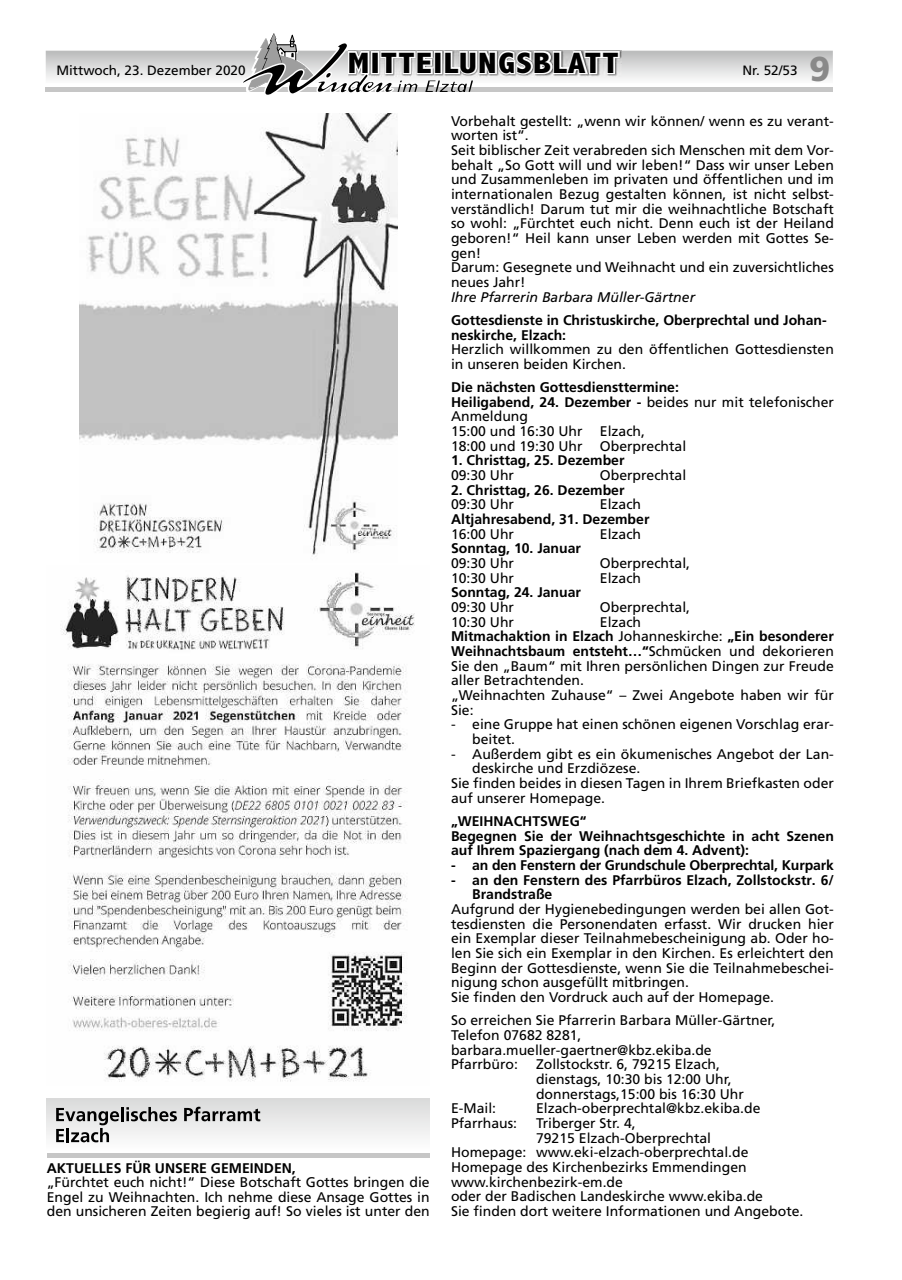
<style>
.page{position:relative;width:902px;height:1280px;background:#fff}
.page>*{position:absolute;margin:0;border:0;box-sizing:border-box;transform-origin:0 0}
.t1{font:900 34.5px "Frutiger";color:#898989}
.t2{font:800 condensed 29.7px "Abadi";letter-spacing:.04em;color:#000;scale:1.15 1}
.t3{font:13.95px/14.7px "Frutiger";color:#000}
.t4{font:700 13.95px/14.7px "Frutiger";color:#000}
.t5{font:italic 13.95px "Frutiger";color:#000}
.t6{font:13.5px "Frutiger";color:#000}
.s1{font-weight:700}
</style>
<div class="page">
<svg style="left:46px;top:33px;width:786px;height:62px"></svg>
<img style="left:79px;top:113px;width:318px;height:442px">
<img style="left:61px;top:572px;width:354px;height:510px">
<div style="left:47px;top:1098px;width:382px;height:52px;background:linear-gradient(to bottom,#d9dada,#fcfcfc)"></div>
<hr style="left:47px;top:1153px;width:382px;height:4px;background:#c6c6c6">
<hr style="left:121px;top:1107px;width:3px;height:14px;background:#000">
<svg style="left:126px;top:1107px;width:51px;height:14px"></svg>
<svg style="left:184px;top:1107px;width:76px;height:14px"></svg>
<svg style="left:56px;top:1108px;width:63px;height:34px"></svg>
<p class="t6" style="left:56px;top:62px;width:191px">Mittwoch, 23. Dezember 2020</p>
<h2 class="t2" style="left:348px;top:47px;width:237px">MITTEILUNGSBLATT</h2>
<p class="t6" style="left:742px;top:62px;width:57px">Nr. 52/53</p>
<h1 class="t1" style="left:809px;top:48px;width:23px">9</h1>
<p class="t4" style="left:47px;top:1160px;width:250px">AKTUELLES FÜR UNSERE GEMEINDEN,</p>
<p class="t3" style="left:47px;top:1175px;width:384px;text-align:justify">„Fürchtet euch nicht!“ Diese Botschaft Gottes bringen die Engel zu Weihnachten. Ich nehme diese Ansage Gottes in den unsicheren Zeiten begierig auf! So vieles ist unter den</p>
<p class="t3" style="left:451px;top:113px;width:384px">Vorbehalt gestellt: „wenn wir können/ wenn es zu verant&shy;worten ist“.<br>Seit biblischer Zeit verabreden sich Menschen mit dem Vor&shy;behalt „So Gott will und wir leben!“ Dass wir unser Leben und Zusammenleben im privaten und öffentlichen und im internationalen Bezug gestalten können, ist nicht selbst&shy;verständlich! Darum tut mir die weihnachtliche Botschaft so wohl: „Fürchtet euch nicht. Denn euch ist der Heiland geboren!“ Heil kann unser Leben werden mit Gottes Se&shy;gen!<br>Darum: Gesegnete und Weihnacht und ein zuversichtliches neues Jahr!</p>
<p class="t5" style="left:451px;top:289px;width:245px">Ihre Pfarrerin Barbara Müller-Gärtner</p>
<p class="t4" style="left:451px;top:313px;width:377px">Gottesdienste in Christuskirche, Oberprechtal und Johan&shy;neskirche, Elzach:</p>
<p class="t3" style="left:451px;top:342px;width:384px">Herzlich willkommen zu den öffentlichen Gottesdiensten in unseren beiden Kirchen.</p>
<p class="t3" style="left:451px;top:380px;width:384px"><span class="s1">Die nächsten Gottesdiensttermine:<br>Heiligabend, 24. Dezember -</span> beides nur mit telefonischer Anmeldung<br>15:00 und 16:30 Uhr Elzach,<br>18:00 und 19:30 Uhr Oberprechtal</p>
<p class="t4" style="left:451px;top:453px;width:175px">1. Christtag, 25. Dezember</p>
<p class="t3" style="left:451px;top:468px;width:65px">09:30 Uhr</p>
<p class="t3" style="left:600px;top:468px;width:88px">Oberprechtal</p>
<p class="t4" style="left:451px;top:482px;width:175px">2. Christtag, 26. Dezember</p>
<p class="t3" style="left:451px;top:497px;width:65px">09:30 Uhr</p>
<p class="t3" style="left:600px;top:497px;width:43px">Elzach</p>
<p class="t4" style="left:451px;top:512px;width:200px">Altjahresabend, 31. Dezember</p>
<p class="t3" style="left:451px;top:526px;width:65px">16:00 Uhr</p>
<p class="t3" style="left:600px;top:526px;width:43px">Elzach</p>
<p class="t4" style="left:451px;top:541px;width:131px">Sonntag, 10. Januar</p>
<p class="t3" style="left:451px;top:556px;width:65px">09:30 Uhr</p>
<p class="t3" style="left:600px;top:556px;width:92px">Oberprechtal,</p>
<p class="t3" style="left:451px;top:570px;width:65px">10:30 Uhr</p>
<p class="t3" style="left:600px;top:570px;width:43px">Elzach</p>
<p class="t4" style="left:451px;top:585px;width:131px">Sonntag, 24. Januar</p>
<p class="t3" style="left:451px;top:600px;width:65px">09:30 Uhr</p>
<p class="t3" style="left:600px;top:600px;width:92px">Oberprechtal,</p>
<p class="t3" style="left:451px;top:614px;width:65px">10:30 Uhr</p>
<p class="t3" style="left:451px;top:614px;width:384px;text-indent:149px">Elzach<br><span class="s1">Mitmachaktion in Elzach</span> Johanneskirche: <span class="s1">„Ein besonderer Weihnachtsbaum entsteht…“</span>Schmücken und dekorieren Sie den „Baum“ mit Ihren persönlichen Dingen zur Freude aller Betrachtenden.<br>„Weihnachten Zuhause“ – Zwei Angebote haben wir für Sie:</p>
<p class="t3" style="left:472px;top:717px;width:363px;text-indent:-21px">- eine Gruppe hat einen schönen eigenen Vorschlag erar&shy;beitet.</p>
<p class="t3" style="left:451px;top:746px;width:384px">- Außerdem gibt es ein ökumenisches Angebot der Lan-</p>
<p class="t3" style="left:472px;top:761px;width:169px">deskirche und Erzdiözese.</p>
<p class="t3" style="left:451px;top:776px;width:384px">Sie finden beides in diesen Tagen in Ihrem Briefkasten oder</p>
<p class="t3" style="left:451px;top:790px;width:155px">auf unserer Homepage.</p>
<p class="t4" style="left:451px;top:814px;width:384px">„WEIHNACHTSWEG“<br>Begegnen Sie der Weihnachtsgeschichte in acht Szenen auf Ihrem Spaziergang (nach dem 4. Advent):</p>
<p class="t4" style="left:451px;top:858px;width:384px">- an den Fenstern der Grundschule Oberprechtal, Kurpark</p>
<p class="t4" style="left:472px;top:872px;width:363px;text-indent:-21px">- an den Fenstern des Pfarrbüros Elzach, Zollstockstr. 6/<br>Brandstraße</p>
<p class="t3" style="left:451px;top:902px;width:384px">Aufgrund der Hygienebedingungen werden bei allen Got&shy;tesdiensten die Personendaten erfasst. Wir drucken hier ein Exemplar dieser Teilnahmebescheinigung ab. Oder ho&shy;len Sie sich ein Exemplar in den Kirchen. Es erleichtert den Beginn der Gottesdienste, wenn Sie die Teilnahmebeschei&shy;nigung schon ausgefüllt mitbringen.<br>Sie finden den Vordruck auch auf der Homepage.</p>
<p class="t3" style="left:451px;top:1013px;width:326px">So erreichen Sie Pfarrerin Barbara Müller-Gärtner,<br>Telefon 07682 8281, barbara.mueller-gaertner@kbz.ekiba.de<br>Pfarrbüro:</p>
<p class="t3" style="left:536px;top:1057px;width:209px">Zollstockstr. 6, 79215 Elzach, dienstags, 10:30 bis 12:00 Uhr, donnerstags,15:00 bis 16:30 Uhr</p>
<p class="t3" style="left:451px;top:1101px;width:47px">E-Mail:</p>
<p class="t3" style="left:536px;top:1101px;width:226px">Elzach-oberprechtal@kbz.ekiba.de</p>
<p class="t3" style="left:451px;top:1115px;width:68px">Pfarrhaus:</p>
<p class="t3" style="left:536px;top:1115px;width:101px">Triberger Str. 4,</p>
<p class="t3" style="left:536px;top:1130px;width:176px">79215 Elzach-Oberprechtal</p>
<p class="t3" style="left:451px;top:1145px;width:299px">Homepage: www.eki-elzach-oberprechtal.de</p>
<p class="t3" style="left:451px;top:1159px;width:297px">Homepage des Kirchenbezirks Emmendingen</p>
<p class="t3" style="left:451px;top:1174px;width:173px">www.kirchenbezirk-em.de</p>
<p class="t3" style="left:451px;top:1189px;width:313px">oder der Badischen Landeskirche www.ekiba.de</p>
<p class="t3" style="left:451px;top:1203px;width:354px">Sie finden dort weitere Informationen und Angebote.</p>
</div>
